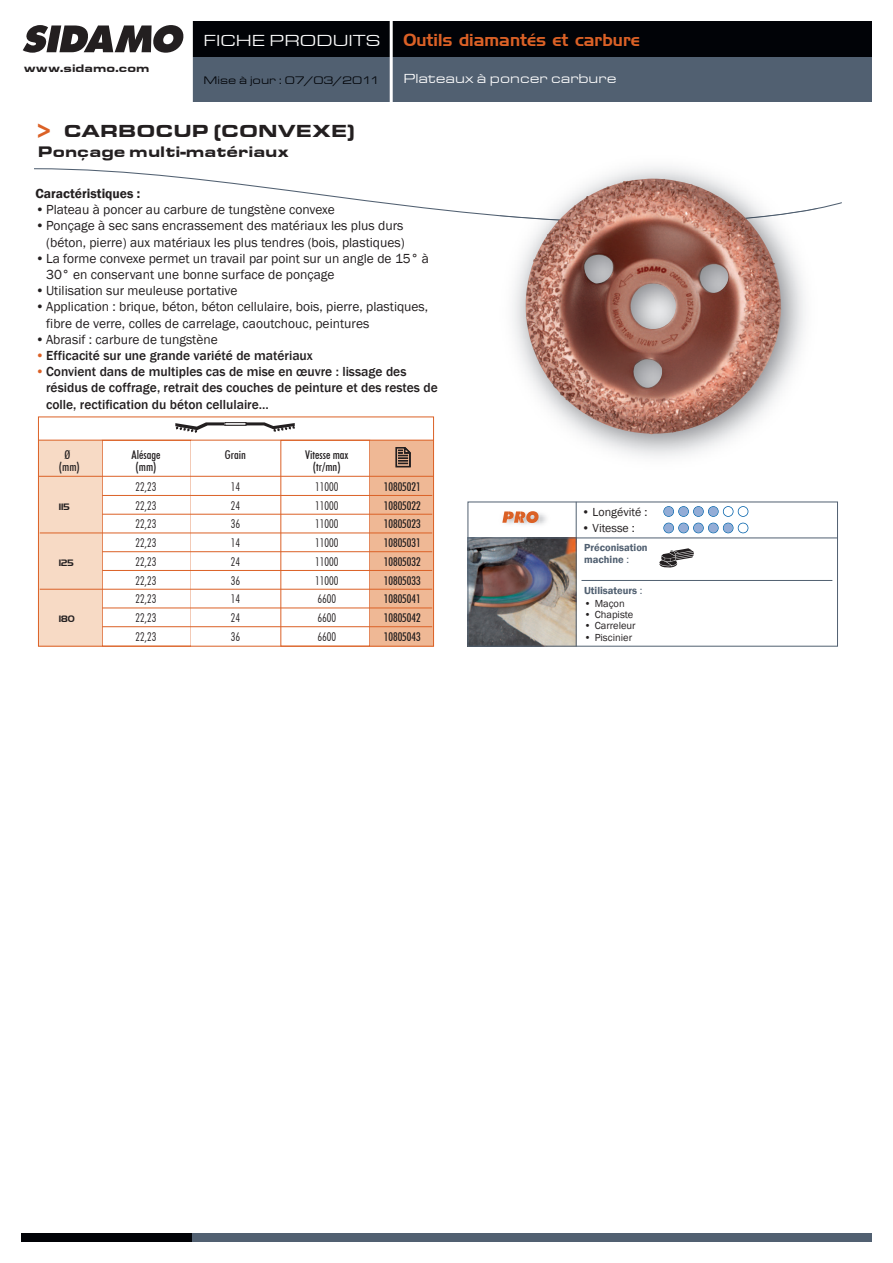
<style>
.page{position:relative;width:893px;height:1263px;background:#fff}
.page>*{position:absolute;margin:0;border:0;box-sizing:border-box;transform-origin:0 0}
.t1{font:18px "Eurostar Black Extended";color:#231f20}
.t2{font:16.8px "Handel Gothic BT";color:#db6126}
.t3{font:16.5px "Eurostar Regular Extended";color:#fff}
.t4{font:15.75px "Eurostar Black Extended";color:#231f20}
.t5{font:13.5px/16.2px "Franklin Gothic";color:#231f20}
.t6{font:500 13.5px/16.2px "Franklin Gothic";color:#231f20}
.t7{font:13.5px "Eurostar Regular Extended";color:#fff}
.t8{font:600 13.5px "Franklin Gothic";color:#231f20}
.t9{font:500 condensed 12px "Futura BT";color:#231f20}
.t10{font:300 condensed 12px "Futura BT";color:#231f20}
.t11{font:12px "Franklin Gothic";color:#231f20}
.t12{font:11.25px "Eurostar Regular Extended";color:#010307}
.t13{font:11.25px "Eurostar Black Extended";color:#231f20}
.t14{font:10.5px "Franklin Gothic";color:#231f20}
.t15{font:600 10.5px/12px "Franklin Gothic";color:#516071}
.t16{font:9px "Handel Gothic BT";color:#231f20}
.s1{font-size:27px;color:#db6126}
.s2{font-weight:400;color:#db6126}
.s3{font-weight:400}
</style>
<div class="page">
<div style="left:191px;top:21px;width:681px;height:47px;background:#010307"></div>
<div style="left:191px;top:57px;width:681px;height:45px;background:#516071"></div>
<div style="left:191px;top:1233px;width:681px;height:9px;background:#516071"></div>
<div style="left:21px;top:1233px;width:170px;height:9px;background:#010307"></div>
<hr style="left:390px;top:21px;width:3px;height:81px;background:#fff">
<hr style="left:190px;top:21px;width:3px;height:81px;background:#fff">
<svg style="left:23px;top:25px;width:160px;height:28px"></svg>
<svg style="left:34px;top:168px;width:808px;height:49px"></svg>
<img style="left:500px;top:167px;width:318px;height:41px">
<img style="left:500px;top:208px;width:318px;height:11px">
<img style="left:526px;top:179px;width:256px;height:255px">
<img style="left:509px;top:512px;width:38px;height:13px">
<img style="left:520px;top:523px;width:8px;height:2px">
<svg style="left:502px;top:511px;width:36px;height:12px"></svg>
<img style="left:470px;top:539px;width:106px;height:105px">
<div style="left:468px;top:502px;width:370px;height:144px;border:1px solid #516071"></div>
<hr style="left:576px;top:502px;width:1px;height:144px;background:#516071">
<hr style="left:581px;top:580px;width:251px;height:1px;background:#516071">
<svg style="left:659px;top:548px;width:35px;height:19px"></svg>
<div style="left:664px;top:507px;width:9px;height:9px;background:#93acd6;border-radius:50%"></div>
<div style="left:663px;top:506px;width:11px;height:11px;border:2px solid #0161aa;border-radius:50%"></div>
<div style="left:679px;top:507px;width:9px;height:9px;background:#93acd6;border-radius:50%"></div>
<div style="left:678px;top:506px;width:11px;height:11px;border:2px solid #0161aa;border-radius:50%"></div>
<div style="left:694px;top:507px;width:9px;height:9px;background:#93acd6;border-radius:50%"></div>
<div style="left:693px;top:506px;width:11px;height:11px;border:2px solid #0161aa;border-radius:50%"></div>
<div style="left:709px;top:507px;width:9px;height:9px;background:#93acd6;border-radius:50%"></div>
<div style="left:708px;top:506px;width:11px;height:11px;border:2px solid #0161aa;border-radius:50%"></div>
<div style="left:723px;top:506px;width:10px;height:11px;border:2px solid #0161aa;border-radius:50%"></div>
<div style="left:738px;top:506px;width:10px;height:11px;border:2px solid #0161aa;border-radius:50%"></div>
<div style="left:664px;top:523px;width:9px;height:9px;background:#93acd6;border-radius:50%"></div>
<div style="left:663px;top:523px;width:11px;height:10px;border:2px solid #0161aa;border-radius:50%"></div>
<div style="left:679px;top:523px;width:9px;height:9px;background:#93acd6;border-radius:50%"></div>
<div style="left:678px;top:523px;width:11px;height:10px;border:2px solid #0161aa;border-radius:50%"></div>
<div style="left:694px;top:523px;width:9px;height:9px;background:#93acd6;border-radius:50%"></div>
<div style="left:693px;top:523px;width:11px;height:10px;border:2px solid #0161aa;border-radius:50%"></div>
<div style="left:709px;top:523px;width:9px;height:9px;background:#93acd6;border-radius:50%"></div>
<div style="left:708px;top:523px;width:11px;height:10px;border:2px solid #0161aa;border-radius:50%"></div>
<div style="left:724px;top:523px;width:9px;height:9px;background:#93acd6;border-radius:50%"></div>
<div style="left:723px;top:523px;width:10px;height:10px;border:2px solid #0161aa;border-radius:50%"></div>
<div style="left:738px;top:523px;width:10px;height:10px;border:2px solid #0161aa;border-radius:50%"></div>
<hr style="left:468px;top:538px;width:370px;height:1px;background:#516071">
<svg style="left:175px;top:422px;width:120px;height:10px"></svg>
<div style="left:102px;top:440px;width:89px;height:206px;border:1px solid #db6126"></div>
<div style="left:38px;top:440px;width:64px;height:206px;background:#f7dac5"></div>
<div style="left:281px;top:440px;width:89px;height:206px;border:1px solid #db6126"></div>
<div style="left:370px;top:440px;width:64px;height:206px;background:#efb895"></div>
<hr style="left:102px;top:495px;width:330px;height:1px;background:#db6126">
<hr style="left:102px;top:514px;width:330px;height:1px;background:#db6126">
<hr style="left:40px;top:533px;width:392px;height:1px;background:#db6126">
<hr style="left:102px;top:551px;width:330px;height:1px;background:#db6126">
<hr style="left:102px;top:570px;width:330px;height:1px;background:#db6126">
<hr style="left:40px;top:589px;width:392px;height:1px;background:#db6126">
<hr style="left:102px;top:608px;width:330px;height:1px;background:#db6126">
<hr style="left:102px;top:626px;width:330px;height:1px;background:#db6126">
<svg style="left:396px;top:447px;width:15px;height:20px"></svg>
<hr style="left:38px;top:476px;width:396px;height:1px;background:#db6126">
<div style="left:38px;top:417px;width:396px;height:229px;border:1px solid #db6126"></div>
<hr style="left:38px;top:440px;width:396px;height:1px;background:#db6126">
<p class="t13" style="left:24px;top:61px;width:127px">www.sidamo.com</p>
<p class="t3" style="left:203px;top:30px;width:178px">FICHE PRODUITS</p>
<p class="t12" style="left:203px;top:73px;width:178px">Mise à jour : 07/03/2011</p>
<p class="t2" style="left:403px;top:30px;width:238px">Outils diamantés et carbure</p>
<p class="t7" style="left:403px;top:70px;width:215px">Plateaux à poncer carbure</p>
<h1 class="t1" style="left:31px;top:120px;width:325px"><span class="s1">&gt;</span> CARBOCUP (CONVEXE)</h1>
<p class="t4" style="left:38px;top:142px;width:253px">Ponçage multi-matériaux</p>
<p class="t8" style="left:36px;top:186px;width:106px">Caractéristiques :</p>
<p class="t5" style="left:36px;top:201px;width:301px">•Plateau à poncer au carbure de tungstène convexe</p>
<p class="t5" style="left:36px;top:218px;width:371px;text-align:right">•Ponçage à sec sans encrassement des matériaux les plus durs (béton, pierre) aux matériaux les plus tendres (bois, plastiques)</p>
<p class="t5" style="left:46px;top:250px;width:384px;text-indent:-11px">•La forme convexe permet un travail par point sur un angle de 15° à<br>30° en conservant une bonne surface de ponçage</p>
<p class="t5" style="left:36px;top:282px;width:204px">•Utilisation sur meuleuse portative</p>
<p class="t5" style="left:46px;top:299px;width:384px;text-indent:-11px">•Application : brique, béton, béton cellulaire, bois, pierre, plastiques, fibre de verre, colles de carrelage, caoutchouc, peintures</p>
<p class="t5" style="left:36px;top:331px;width:184px">•Abrasif : carbure de tungstène</p>
<p class="t6" style="left:36px;top:347px;width:279px"><span class="s2">•</span>Efficacité sur une grande variété de matériaux</p>
<p class="t6" style="left:46px;top:363px;width:393px;text-indent:-11px"><span class="s2">•</span>Convient dans de multiples cas de mise en œuvre : lissage des résidus de coffrage, retrait des couches de peinture et des restes de colle, rectification du béton cellulaire…</p>
<p class="t9" style="left:64px;top:448px;width:7px">Ø</p>
<p class="t9" style="left:132px;top:448px;width:31px">Alésage</p>
<p class="t9" style="left:225px;top:448px;width:23px">Grain</p>
<p class="t9" style="left:305px;top:448px;width:45px">Vitesse max</p>
<p class="t9" style="left:59px;top:460px;width:22px">(mm)</p>
<p class="t9" style="left:136px;top:460px;width:22px">(mm)</p>
<p class="t9" style="left:313px;top:460px;width:29px">(tr/mn)</p>
<p class="t10" style="left:136px;top:479px;width:23px">22,23</p>
<p class="t10" style="left:231px;top:479px;width:11px">14</p>
<p class="t10" style="left:315px;top:479px;width:25px">11000</p>
<p class="t9" style="left:384px;top:479px;width:38px">10805021</p>
<p class="t16" style="left:59px;top:501px;width:12px">115</p>
<p class="t10" style="left:136px;top:498px;width:23px">22,23</p>
<p class="t10" style="left:231px;top:498px;width:11px">24</p>
<p class="t10" style="left:315px;top:498px;width:25px">11000</p>
<p class="t9" style="left:384px;top:498px;width:38px">10805022</p>
<p class="t10" style="left:136px;top:517px;width:23px">22,23</p>
<p class="t10" style="left:231px;top:517px;width:11px">36</p>
<p class="t10" style="left:315px;top:517px;width:25px">11000</p>
<p class="t9" style="left:384px;top:517px;width:38px">10805023</p>
<p class="t10" style="left:136px;top:536px;width:23px">22,23</p>
<p class="t10" style="left:231px;top:536px;width:11px">14</p>
<p class="t10" style="left:315px;top:536px;width:25px">11000</p>
<p class="t9" style="left:384px;top:536px;width:38px">10805031</p>
<p class="t16" style="left:59px;top:557px;width:16px">125</p>
<p class="t10" style="left:136px;top:554px;width:23px">22,23</p>
<p class="t10" style="left:231px;top:554px;width:11px">24</p>
<p class="t10" style="left:315px;top:554px;width:25px">11000</p>
<p class="t9" style="left:384px;top:554px;width:38px">10805032</p>
<p class="t10" style="left:136px;top:573px;width:23px">22,23</p>
<p class="t10" style="left:231px;top:573px;width:11px">36</p>
<p class="t10" style="left:315px;top:573px;width:25px">11000</p>
<p class="t9" style="left:384px;top:573px;width:38px">10805033</p>
<p class="t10" style="left:136px;top:592px;width:23px">22,23</p>
<p class="t10" style="left:231px;top:592px;width:11px">14</p>
<p class="t10" style="left:317px;top:592px;width:20px">6600</p>
<p class="t9" style="left:384px;top:592px;width:38px">10805041</p>
<p class="t16" style="left:59px;top:613px;width:17px">180</p>
<p class="t10" style="left:136px;top:611px;width:23px">22,23</p>
<p class="t10" style="left:231px;top:611px;width:11px">24</p>
<p class="t10" style="left:317px;top:611px;width:20px">6600</p>
<p class="t9" style="left:384px;top:611px;width:38px">10805042</p>
<p class="t10" style="left:136px;top:629px;width:23px">22,23</p>
<p class="t10" style="left:231px;top:629px;width:11px">36</p>
<p class="t10" style="left:317px;top:629px;width:20px">6600</p>
<p class="t9" style="left:384px;top:629px;width:38px">10805043</p>
<p class="t11" style="left:582px;top:505px;width:67px">• Longévité :</p>
<p class="t11" style="left:582px;top:521px;width:54px">• Vitesse :</p>
<p class="t15" style="left:584px;top:541px;width:65px">Préconisation machine <span class="s3">:</span></p>
<p class="t14" style="left:584px;top:597px;width:42px">• Maçon</p>
<p class="t14" style="left:584px;top:609px;width:51px">• Chapiste</p>
<p class="t14" style="left:584px;top:620px;width:53px">• Carreleur</p>
<p class="t14" style="left:584px;top:631px;width:50px">• Piscinier</p>
<p class="t15" style="left:584px;top:584px;width:60px">Utilisateurs <span class="s3">:</span></p>
</div>
